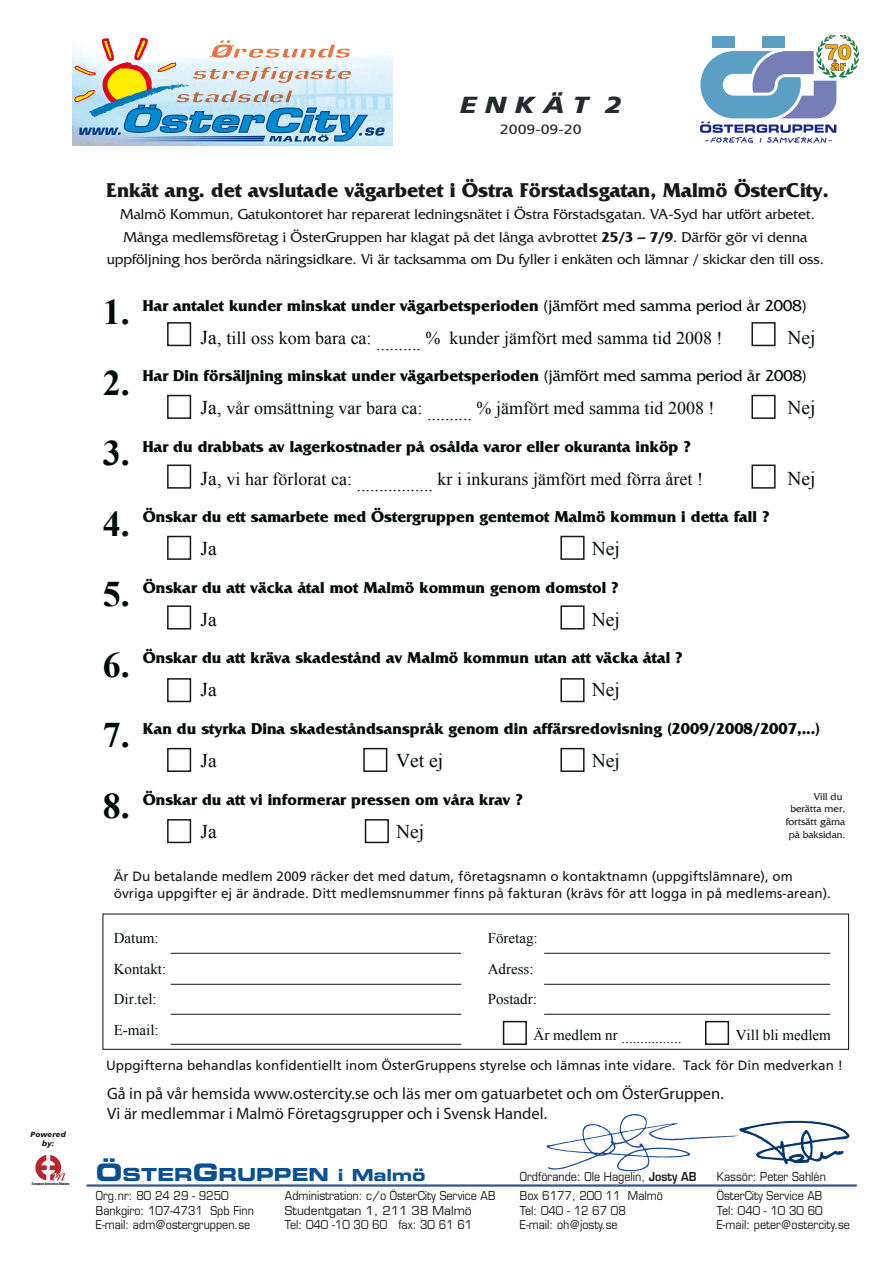
<style>
.page{position:relative;width:893px;height:1263px;background:#fff}
.page>*{position:absolute;margin:0;border:0;box-sizing:border-box;transform-origin:0 0}
.t1{font:italic 900 23.25px "Frutiger";color:#252b2d;scale:1.18 1}
.t2{font:700 21px "Friz Quadrata";color:#1a171b}
.t3{font:19.5px "Times New Roman";color:#000b09}
.t4{font:18px "Times New Roman";color:#000b09}
.t5{font:18px "Eurostile Bold Extended Two";color:#095091}
.t6{font:700 16.5px "Friz Quadrata";color:#000b09}
.t7{font:16.5px/19.8px "Myriad";color:#1a171b}
.t8{font:15px/22.5px "Friz Quadrata";color:#1a171b;text-align:center}
.t9{font:15px/30.8px "Times New Roman";color:#000b09}
.t10{font:13.5px/16.2px "Frutiger";color:#1a171b}
.t11{font:13.5px "Frutiger";color:#252b2d;scale:1.18 1}
.t12{font:12px "Eurostile";color:#1a171b;scale:.9 1}
.t13{font:12px "Eurostile";color:#1a171b}
.t14{font:10.5px/12.6px "Friz Quadrata";color:#1a171b;text-align:right}
.t15{font:italic 900 7.5px/9px "Frutiger";letter-spacing:.02em;color:#1a171b;text-align:center}
.t16{font:700 condensed 3.45px "Helvetica";letter-spacing:-.04em;color:#000}
.s1{font-weight:700}
.s2{font-family:"Times New Roman";font-size:36px}
.s3{font-weight:400}
.s4{font-size:19.5px}
.s5{font-size:24px}
.s6{font-size:16.5px}
.s7{font-weight:600}
</style>
<div class="page">
<svg style="left:35px;top:1155px;width:30px;height:26px"></svg>
<svg style="left:547px;top:1114px;width:302px;height:57px"></svg>
<hr style="left:87px;top:1184px;width:770px;height:3px;background:#375397">
<img style="left:72px;top:45px;width:321px;height:101px">
<svg style="left:75px;top:38px;width:310px;height:104px"></svg>
<svg style="left:700px;top:34px;width:159px;height:110px"></svg>
<div style="left:102px;top:913px;width:747px;height:137px;border:1px solid #1a171b"></div>
<hr style="left:171px;top:953px;width:290px;height:1px;background:#1a171b">
<hr style="left:171px;top:984px;width:290px;height:1px;background:#1a171b">
<hr style="left:171px;top:1014px;width:290px;height:1px;background:#1a171b">
<hr style="left:171px;top:1044px;width:290px;height:1px;background:#1a171b">
<hr style="left:544px;top:953px;width:286px;height:1px;background:#1a171b">
<hr style="left:544px;top:984px;width:286px;height:1px;background:#1a171b">
<hr style="left:544px;top:1014px;width:286px;height:1px;background:#1a171b">
<div style="left:167px;top:322px;width:24px;height:24px;border:2px solid #1a171b"></div>
<div style="left:751px;top:322px;width:25px;height:24px;border:2px solid #1a171b"></div>
<div style="left:167px;top:395px;width:24px;height:24px;border:2px solid #1a171b"></div>
<div style="left:751px;top:395px;width:25px;height:24px;border:2px solid #1a171b"></div>
<div style="left:167px;top:464px;width:24px;height:25px;border:2px solid #1a171b"></div>
<div style="left:751px;top:464px;width:25px;height:25px;border:2px solid #1a171b"></div>
<div style="left:167px;top:536px;width:24px;height:24px;border:2px solid #1a171b"></div>
<div style="left:560px;top:536px;width:25px;height:24px;border:2px solid #1a171b"></div>
<div style="left:167px;top:605px;width:24px;height:24px;border:2px solid #1a171b"></div>
<div style="left:560px;top:605px;width:25px;height:24px;border:2px solid #1a171b"></div>
<div style="left:167px;top:678px;width:24px;height:24px;border:2px solid #1a171b"></div>
<div style="left:560px;top:678px;width:25px;height:24px;border:2px solid #1a171b"></div>
<div style="left:167px;top:748px;width:24px;height:24px;border:2px solid #1a171b"></div>
<div style="left:363px;top:748px;width:24px;height:24px;border:2px solid #1a171b"></div>
<div style="left:560px;top:748px;width:25px;height:24px;border:2px solid #1a171b"></div>
<div style="left:167px;top:819px;width:24px;height:24px;border:2px solid #1a171b"></div>
<div style="left:365px;top:819px;width:24px;height:24px;border:2px solid #1a171b"></div>
<div style="left:503px;top:1021px;width:24px;height:24px;border:2px solid #1a171b"></div>
<div style="left:705px;top:1021px;width:24px;height:24px;border:2px solid #1a171b"></div>
<p class="t15" style="left:31px;top:1130px;width:37px">Powered by:</p>
<p class="t16" style="left:32px;top:1182px;width:39px">European Economics Masters</p>
<h1 class="t1" style="left:460px;top:91px;width:139px">E N K Ä T 2</h1>
<p class="t11" style="left:500px;top:121px;width:71px">2009-09-20</p>
<p class="t2" style="left:107px;top:178px;width:723px">Enkät ang. det avslutade vägarbetet i Östra Förstadsgatan, Malmö ÖsterCity.</p>
<p class="t8" style="left:107px;top:203px;width:719px">Malmö Kommun, Gatukontoret har reparerat ledningsnätet i Östra Förstadsgatan. VA-Syd har utfört arbetet.<br>Många medlemsföretag i ÖsterGruppen har klagat på det långa avbrottet <span class="s1">25/3 – 7/9</span>. Därför gör vi denna uppföljning hos berörda näringsidkare. Vi är tacksamma om Du fyller i enkäten och lämnar / skickar den till oss.</p>
<p class="t6" style="left:103px;top:296px;width:705px"><span class="s2">1.</span> Har antalet kunder minskat under vägarbetsperioden <span class="s3">(jämfört med samma period år 2008)</span></p>
<p class="t4" style="left:201px;top:326px;width:523px"><span class="s4">Ja,</span> till oss kom bara ca: .......... % kunder jämfört med samma tid 2008 !</p>
<p class="t3" style="left:787px;top:324px;width:30px">Nej</p>
<p class="t6" style="left:103px;top:367px;width:706px"><span class="s2">2.</span> Har Din försäljning minskat under vägarbetsperioden <span class="s3">(jämfört med samma period år 2008)</span></p>
<p class="t4" style="left:201px;top:396px;width:515px"><span class="s4">Ja,</span> vår omsättning var bara ca: .......... % jämfört med samma tid 2008 !</p>
<p class="t3" style="left:787px;top:395px;width:30px">Nej</p>
<p class="t6" style="left:103px;top:437px;width:590px"><span class="s2">3.</span> Har du drabbats av lagerkostnader på osålda varor eller okuranta inköp ?</p>
<p class="t4" style="left:201px;top:467px;width:504px"><span class="s4">Ja,</span> vi har förlorat ca: ................. kr i inkurans jämfört med förra året !</p>
<p class="t3" style="left:787px;top:465px;width:30px">Nej</p>
<p class="t6" style="left:103px;top:508px;width:668px"><span class="s2">4.</span> Önskar du ett samarbete med Östergruppen gentemot Malmö kommun i detta fall ?</p>
<p class="t3" style="left:201px;top:536px;width:18px">Ja</p>
<p class="t3" style="left:592px;top:536px;width:30px">Nej</p>
<p class="t6" style="left:103px;top:578px;width:517px"><span class="s2">5.</span> Önskar du att väcka åtal mot Malmö kommun genom domstol ?</p>
<p class="t3" style="left:201px;top:606px;width:18px">Ja</p>
<p class="t3" style="left:592px;top:606px;width:30px">Nej</p>
<p class="t6" style="left:103px;top:649px;width:581px"><span class="s2">6.</span> Önskar du att kräva skadestånd av Malmö kommun utan att väcka åtal ?</p>
<p class="t3" style="left:201px;top:677px;width:18px">Ja</p>
<p class="t3" style="left:592px;top:677px;width:30px">Nej</p>
<p class="t6" style="left:103px;top:719px;width:719px"><span class="s2">7.</span> Kan du styrka Dina skadeståndsanspråk genom din affärsredovisning (2009/2008/2007,...)</p>
<p class="t3" style="left:201px;top:747px;width:18px">Ja</p>
<p class="t3" style="left:396px;top:747px;width:49px">Vet ej</p>
<p class="t3" style="left:592px;top:747px;width:30px">Nej</p>
<p class="t6" style="left:103px;top:790px;width:422px"><span class="s2">8.</span> Önskar du att vi informerar pressen om våra krav ?</p>
<p class="t3" style="left:201px;top:818px;width:18px">Ja</p>
<p class="t3" style="left:396px;top:818px;width:30px">Nej</p>
<p class="t14" style="left:786px;top:790px;width:61px">Vill du berätta mer, fortsätt gärna på baksidan.</p>
<p class="t10" style="left:114px;top:869px;width:719px">Är Du betalande medlem 2009 räcker det med datum, företagsnamn o kontaktnamn (uppgiftslämnare), om övriga uppgifter ej är ändrade. Ditt medlemsnummer finns på fakturan (krävs för att logga in på medlems-arean).</p>
<p class="t9" style="left:114px;top:922px;width:54px">Datum:<br>Kontakt:<br>Dir.tel:<br>E-mail:</p>
<p class="t9" style="left:488px;top:922px;width:51px">Företag:<br>Adress:<br>Postadr:</p>
<p class="t9" style="left:534px;top:1022px;width:149px">Är medlem nr ................</p>
<p class="t9" style="left:736px;top:1019px;width:97px">Vill bli medlem</p>
<p class="t10" style="left:106px;top:1057px;width:738px">Uppgifterna behandlas konfidentiellt inom ÖsterGruppens styrelse och lämnas inte vidare. Tack för Din medverkan !</p>
<p class="t7" style="left:107px;top:1084px;width:618px">Gå in på vår hemsida www.ostercity.se och läs mer om gatuarbetet och om ÖsterGruppen.<br>Vi är medlemmar i Malmö Företagsgrupper och i Svensk Handel.</p>
<p class="t5" style="left:96px;top:1161px;width:331px"><span class="s5">Ö</span>STER<span class="s5">G</span>RUPPEN <span class="s6">i Malmö</span></p>
<p class="t12" style="left:520px;top:1169px;width:198px">Ordförande: Ole Hagelin, <span class="s7">Josty AB</span></p>
<p class="t12" style="left:717px;top:1169px;width:123px">Kassör: Peter Sahlén</p>
<p class="t12" style="left:96px;top:1188px;width:149px">Org.nr: 80 24 29 - 9250</p>
<p class="t12" style="left:285px;top:1188px;width:235px">Administration: c/o ÖsterCity Service AB</p>
<p class="t12" style="left:520px;top:1188px;width:160px">Box 6177, 200 11 Malmö</p>
<p class="t12" style="left:717px;top:1188px;width:119px">ÖsterCity Service AB</p>
<p class="t12" style="left:96px;top:1203px;width:177px">Bankgiro: 107-4731 Spb Finn</p>
<p class="t13" style="left:285px;top:1203px;width:188px">Studentgatan 1, 211 38 Malmö</p>
<p class="t12" style="left:520px;top:1203px;width:119px">Tel: 040 - 12 67 08</p>
<p class="t12" style="left:717px;top:1203px;width:119px">Tel: 040 - 10 30 60</p>
<p class="t12" style="left:96px;top:1217px;width:173px">E-mail: adm@ostergruppen.se</p>
<p class="t12" style="left:285px;top:1217px;width:210px">Tel: 040 -10 30 60 fax: 30 61 61</p>
<p class="t12" style="left:520px;top:1217px;width:110px">E-mail: oh@josty.se</p>
<p class="t12" style="left:717px;top:1217px;width:149px">E-mail: peter@ostercity.se</p>
</div>
